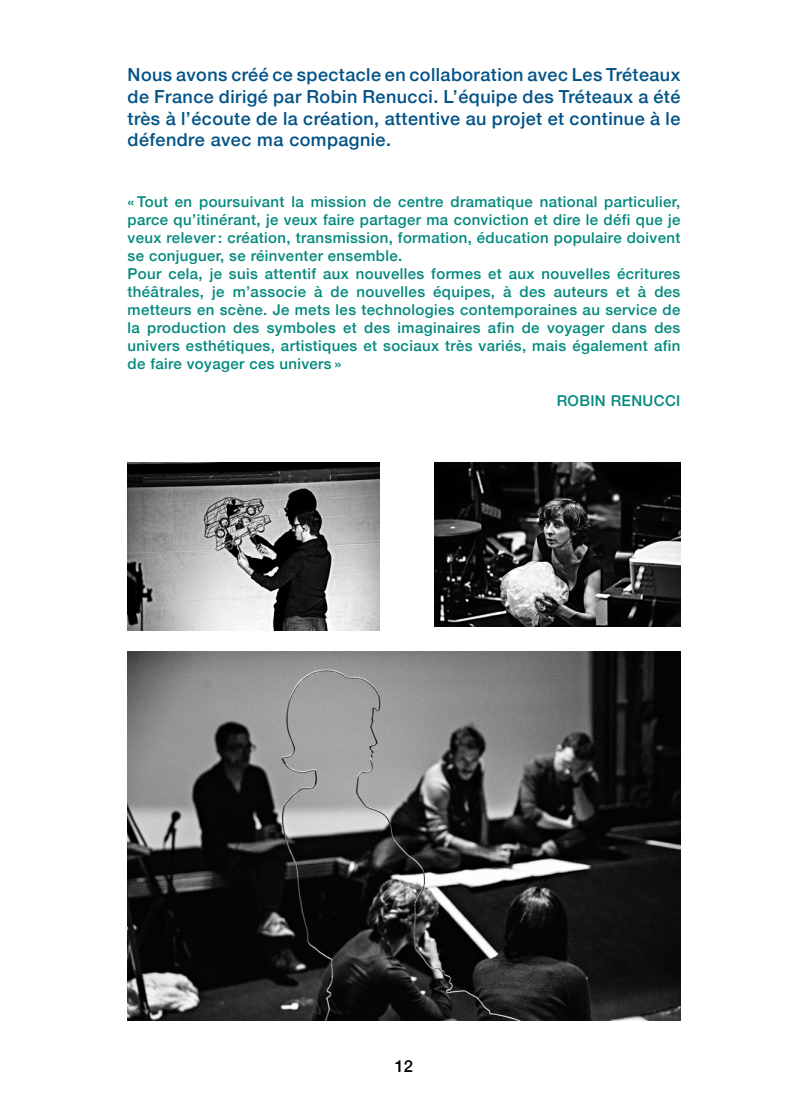
<style>
.page{position:relative;width:808px;height:1106px;background:#fff}
.page>*{position:absolute;margin:0;border:0;box-sizing:border-box;transform-origin:0 0}
.t1{font:500 18px/21.6px "Helvetica Neue";letter-spacing:.025em;color:#005287;text-align:justify}
.t2{font:500 16.5px "Helvetica Neue";color:#000}
.t3{font:500 15px/18px "Helvetica Neue";letter-spacing:.025em;color:#00897e}
</style>
<div class="page">
<img style="left:128px;top:462px;width:251px;height:168px">
<img style="left:434px;top:463px;width:246px;height:163px">
<img style="left:128px;top:651px;width:552px;height:369px">
<p class="t1" style="left:128px;top:63px;width:554px">Nous avons créé ce spectacle en collaboration avec Les Tréteaux de France dirigé par Robin Renucci. L’équipe des Tréteaux a été très à l’écoute de la création, attentive au projet et continue à le défendre avec ma compagnie.</p>
<p class="t3" style="left:128px;top:192px;width:554px">« Tout en poursuivant la mission de centre dramatique national particulier, parce qu’itinérant, je veux faire partager ma conviction et dire le défi que je veux relever: création, transmission, formation, éducation populaire doivent se conjuguer, se réinventer ensemble.<br>Pour cela, je suis attentif aux nouvelles formes et aux nouvelles écritures théâtrales, je m’associe à de nouvelles équipes, à des auteurs et à des metteurs en scène. Je mets les technologies contemporaines au service de la production des symboles et des imaginaires afin de voyager dans des univers esthétiques, artistiques et sociaux très variés, mais également afin de faire voyager ces univers »</p>
<p class="t3" style="left:557px;top:390px;width:125px">ROBIN RENUCCI</p>
<p class="t2" style="left:395px;top:1052px;width:20px">12</p>
</div>
